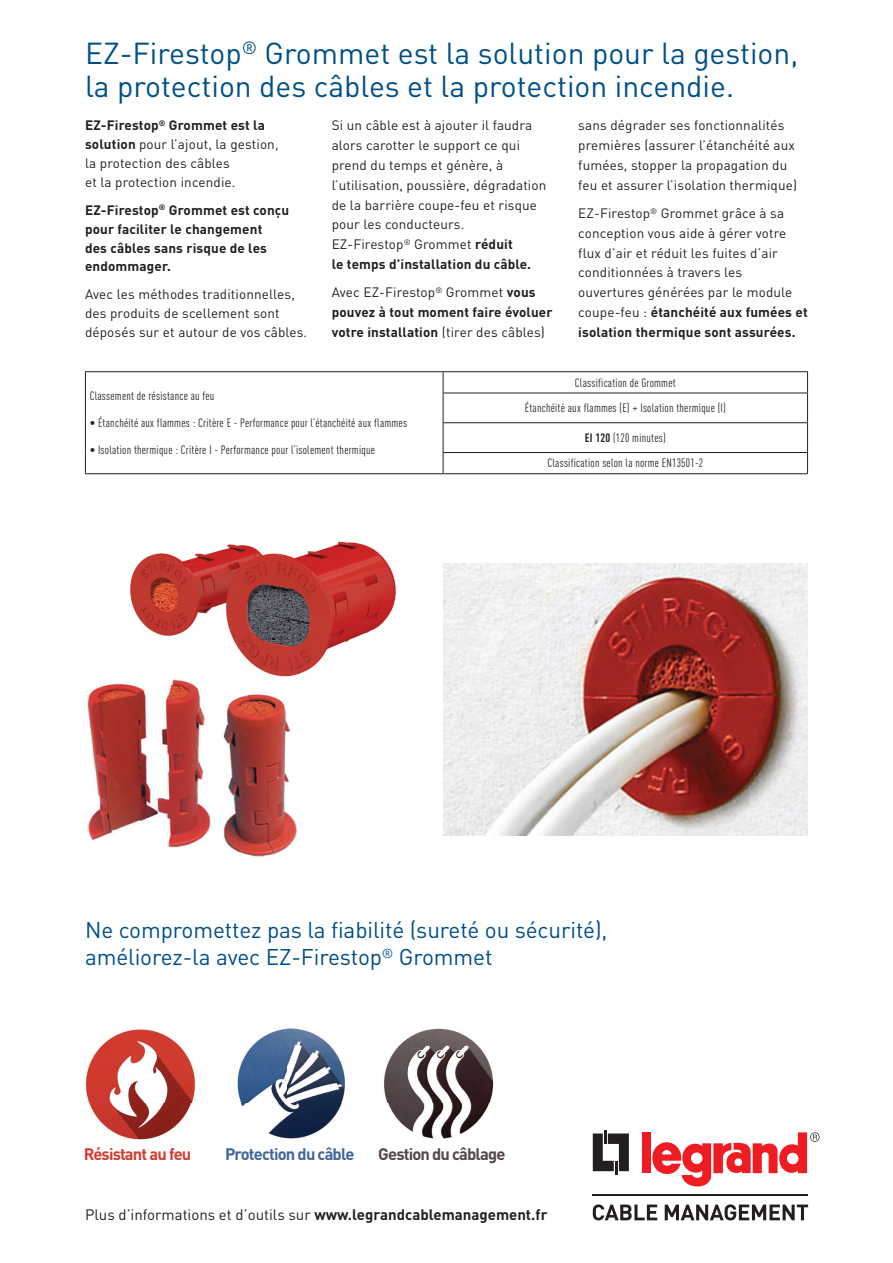
<style>
.page{position:relative;width:893px;height:1263px;background:#fff}
.page>*{position:absolute;margin:0;border:0;box-sizing:border-box;transform-origin:0 0}
.t1{font:30px/33px "DIN Pro";color:#004f87}
.t2{font:22.5px/27px "DIN Pro";letter-spacing:-.005em;color:#004f87}
.t3{font:700 16.5px "DIN Pro";letter-spacing:-.05em;color:#406697}
.t4{font:700 16.5px "DIN Pro";letter-spacing:-.05em;color:#524648}
.t5{font:700 16.5px "DIN Pro";letter-spacing:-.05em;color:#d33c30}
.t6{font:15px "DIN Pro";color:#231f20}
.t7{font:13.5px/19.8px "DIN Pro";letter-spacing:.01em;color:#231f20}
.t8{font:700 13.5px/18.9px "DIN Pro";letter-spacing:.01em;color:#231f20}
.t9{font:condensed 12px/25.5px "DIN Pro";letter-spacing:.02em;color:#231f20;text-align:center}
.s1{font-weight:700}
.s2{font-weight:400}
</style>
<div class="page">
<img style="left:87px;top:679px;width:210px;height:178px">
<img style="left:130px;top:541px;width:266px;height:136px">
<img style="left:443px;top:563px;width:365px;height:273px">
<hr style="left:85px;top:371px;width:358px;height:1px;background:#231f20">
<svg style="left:85px;top:372px;width:1px;height:21px"></svg>
<hr style="left:443px;top:371px;width:365px;height:1px;background:#231f20">
<hr style="left:85px;top:393px;width:1px;height:30px;background:#231f20">
<hr style="left:443px;top:393px;width:365px;height:1px;background:#231f20">
<hr style="left:443px;top:422px;width:365px;height:1px;background:#231f20">
<svg style="left:85px;top:423px;width:1px;height:50px"></svg>
<hr style="left:443px;top:452px;width:365px;height:1px;background:#231f20">
<svg style="left:443px;top:372px;width:1px;height:101px"></svg>
<svg style="left:807px;top:372px;width:1px;height:101px"></svg>
<hr style="left:85px;top:473px;width:358px;height:1px;background:#231f20">
<hr style="left:443px;top:473px;width:365px;height:1px;background:#231f20">
<svg style="left:593px;top:1130px;width:36px;height:44px"></svg>
<div style="left:642px;top:1132px;width:9px;height:41px;background:#ee1d23"></div>
<svg style="left:652px;top:1132px;width:167px;height:55px"></svg>
<svg style="left:593px;top:1204px;width:215px;height:16px"></svg>
<hr style="left:593px;top:1194px;width:215px;height:1px;background:#231f20">
<img style="left:85px;top:1028px;width:409px;height:112px">
<h1 class="t1" style="left:85px;top:34px;width:715px">EZ-Firestop<sup>®</sup> Grommet est la solution pour la gestion, la protection des câbles et la protection incendie.</h1>
<p class="t7" style="left:85px;top:115px;width:195px;line-height:18.9px"><span class="s1">EZ-Firestop</span><sup>®</sup> <span class="s1">Grommet est la solution</span> pour l’ajout, la gestion, la protection des câbles<br>et la protection incendie.</p>
<p class="t8" style="left:85px;top:199px;width:206px">EZ-Firestop<sup>®</sup> Grommet est conçu pour faciliter le changement<br>des câbles sans risque de les endommager.</p>
<p class="t7" style="left:85px;top:283px;width:224px;line-height:18.9px">Avec les méthodes traditionnelles, des produits de scellement sont déposés sur et autour de vos câbles.</p>
<p class="t7" style="left:332px;top:114px;width:216px">Si un câble est à ajouter il faudra alors carotter le support ce qui prend du temps et génère, à l’utilisation, poussière, dégradation de la barrière coupe-feu et risque pour les conducteurs.<br>EZ-Firestop<sup>®</sup> Grommet <span class="s1">réduit<br>le temps d’installation du câble.</span></p>
<p class="t8" style="left:332px;top:281px;width:222px;line-height:19.8px"><span class="s2">Avec EZ-Firestop</span><sup>®</sup> <span class="s2">Grommet</span> vous pouvez à tout moment faire évoluer votre installation <span class="s2">(tirer des câbles)</span></p>
<p class="t7" style="left:578px;top:114px;width:220px">sans dégrader ses fonctionnalités premières (assurer l’étanchéité aux fumées, stopper la propagation du feu et assurer l’isolation thermique)</p>
<p class="t7" style="left:578px;top:202px;width:231px">EZ-Firestop<sup>®</sup> Grommet grâce à sa conception vous aide à gérer votre flux d’air et réduit les fuites d’air conditionnées à travers les ouvertures générées par le module coupe-feu : <span class="s1">étanchéité aux fumées et isolation thermique sont assurées.</span></p>
<p class="t9" style="left:90px;top:382px;width:126px">Classement de résistance au feu</p>
<p class="t9" style="left:90px;top:409px;width:319px">• Étanchéité aux flammes : Critère E - Performance pour l’étanchéité aux flammes</p>
<p class="t9" style="left:90px;top:436px;width:287px">• Isolation thermique : Critère I - Performance pour l’isolement thermique</p>
<p class="t9" style="left:525px;top:369px;width:203px">Classification de Grommet<br>Étanchéité aux flammes (E) + Isolation thermique (I)</p>
<p class="t9" style="left:547px;top:424px;width:157px"><span class="s1">EI 120</span> (120 minutes)<br>Classification selon la norme EN13501-2</p>
<h2 class="t2" style="left:85px;top:914px;width:524px">Ne compromettez pas la fiabilité (sureté ou sécurité), améliorez-la avec EZ-Firestop<sup>®</sup> Grommet</h2>
<p class="t5" style="left:84px;top:1140px;width:109px">Résistant au feu</p>
<p class="t3" style="left:225px;top:1140px;width:131px">Protection du câble</p>
<p class="t4" style="left:378px;top:1140px;width:129px">Gestion du câblage</p>
<p class="t6" style="left:85px;top:1203px;width:464px">Plus d’informations et d’outils sur <span class="s1">www.legrandcablemanagement.fr</span></p>
</div>
